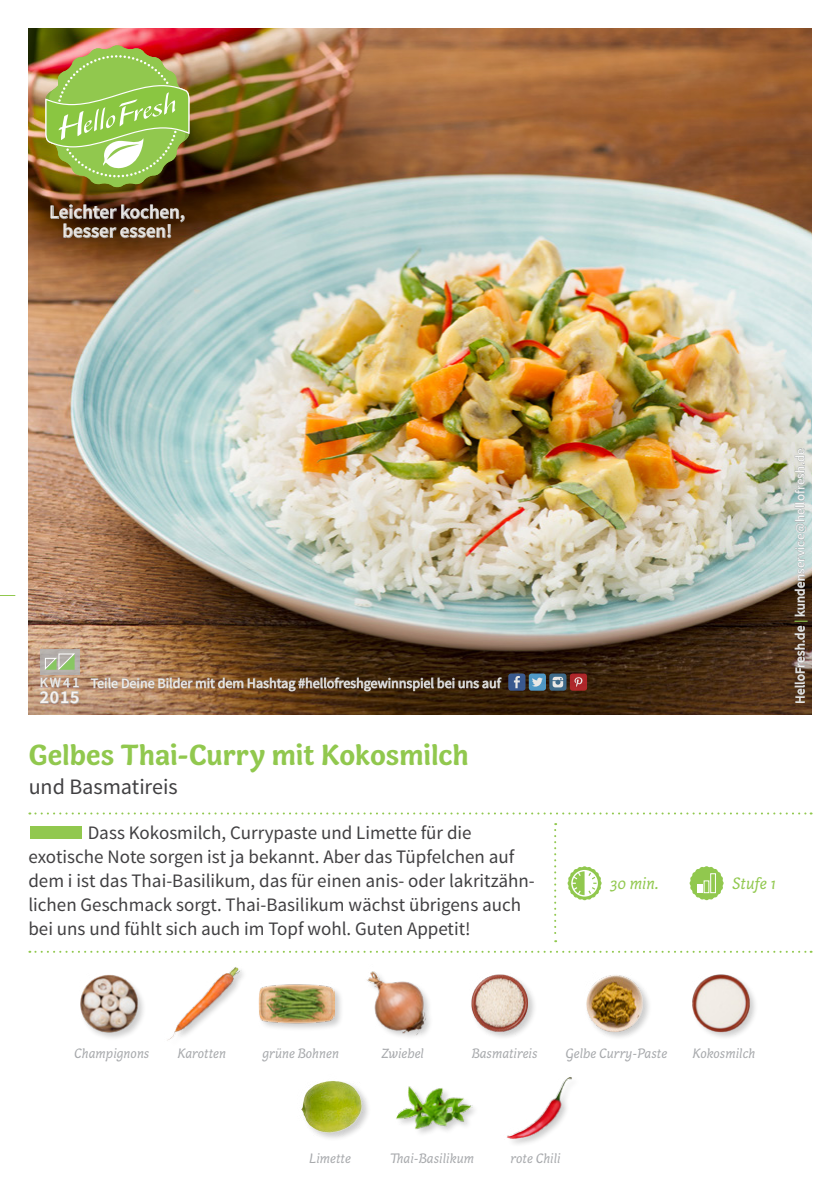
<style>
.page{position:relative;width:840px;height:1191px;background:#fff}
.page>*{position:absolute;margin:0;border:0;box-sizing:border-box;transform-origin:0 0}
.FRONT_Recipe_Title{font:700 30px "Capucine Basic";letter-spacing:-.005em;color:#91c84e}
.FRONT_Recipe_Subtitl{font:22px "Source Sans Pro";color:#414042}
.FRONT___BACK_Running{font:19px/24px "Source Sans Pro";color:#414042}
.t1{font:600 19px/19px "Source Sans Pro";color:#fff;text-align:center}
.t2{font:600 18px "Source Sans Pro";color:#fff}
.FRONT_Icons{font:italic 17px "Capucine Basic";color:#91c84e}
.FRONT_ingredients{font:italic 14px "Capucine Basic";color:#a7a9ac}
.t3{font:14px "Source Sans Pro";color:#fff}
.t4{font:13px "Source Sans Pro";letter-spacing:.02em;color:#fff}
.s1{font-weight:700;color:#91c84e}
</style>
<div class="page">
<img style="left:28px;top:28px;width:783px;height:686px">
<div style="left:40px;top:649px;width:39px;height:25px;background:#b8b4ae"></div>
<svg style="left:29px;top:812px;width:782px;height:2px"></svg>
<svg style="left:554px;top:823px;width:2px;height:119px"></svg>
<svg style="left:29px;top:950px;width:782px;height:2px"></svg>
<svg style="left:39px;top:653px;width:41px;height:51px"></svg>
<svg style="left:50px;top:204px;width:135px;height:48px;background:#62422a"></svg>
<img style="left:90px;top:673px;width:412px;height:24px">
<div style="left:508px;top:673px;width:17px;height:17px;background:#3a598e;border-radius:3px"></div>
<svg style="left:513px;top:676px;width:6px;height:12px"></svg>
<svg style="left:549px;top:673px;width:17px;height:17px"></svg>
<svg style="left:552px;top:677px;width:11px;height:10px"></svg>
<svg style="left:528px;top:673px;width:17px;height:17px"></svg>
<svg style="left:531px;top:677px;width:11px;height:9px"></svg>
<div style="left:569px;top:673px;width:17px;height:17px;background:#ae272a;border-radius:3px"></div>
<svg style="left:574px;top:677px;width:8px;height:10px"></svg>
<svg style="left:0;top:595px;width:15px;height:1px"></svg>
<svg style="left:45px;top:45px;width:144px;height:143px;background:#9cb257"></svg>
<div style="left:30px;top:826px;width:52px;height:12px;background:#91c84e"></div>
<img style="left:506px;top:1077px;width:66px;height:67px">
<div style="left:300px;top:1079px;width:71px;height:62px;background:#000;opacity:.2"></div>
<img style="left:300px;top:1079px;width:65px;height:62px">
<img style="left:396px;top:1086px;width:76px;height:48px">
<img style="left:80px;top:974px;width:64px;height:64px">
<img style="left:167px;top:967px;width:74px;height:74px">
<div style="left:257px;top:983px;width:87px;height:49px;background:#000;opacity:.2"></div>
<img style="left:258px;top:983px;width:76px;height:49px">
<img style="left:367px;top:971px;width:63px;height:66px">
<img style="left:471px;top:974px;width:63px;height:63px">
<img style="left:586px;top:975px;width:63px;height:63px">
<img style="left:692px;top:974px;width:63px;height:64px">
<svg style="left:567px;top:866px;width:34px;height:34px"></svg>
<svg style="left:689px;top:866px;width:34px;height:34px"></svg>
<div style="left:710px;top:873px;width:5px;height:20px;border:1px solid #fff"></div>
<svg style="left:793px;top:625px;width:12px;height:78px"></svg>
<svg style="left:793px;top:447px;width:13px;height:170px;background:#a9afaa"></svg>
<p class="t1" style="left:50px;top:203px;width:137px">Leichter kochen, besser essen!</p>
<p class="t3" style="left:40px;top:674px;width:41px">KW41</p>
<p class="t2" style="left:40px;top:686px;width:41px">2015</p>
<p class="t3" style="left:91px;top:674px;width:411px">Teile Deine Bilder mit dem Hashtag #hellofreshgewinnspiel bei uns auf</p>
<p class="FRONT_Recipe_Title" style="left:29px;top:731px;width:441px">Gelbes Thai-Curry mit Kokosmilch</p>
<p class="FRONT_Recipe_Subtitl" style="left:29px;top:772px;width:150px">und Basmatireis</p>
<p class="FRONT___BACK_Running" style="left:28px;top:820px;width:507px;text-indent:59px">Dass Kokosmilch, Currypaste und Limette für die exotische Note sorgen ist ja bekannt. Aber das Tüpfelchen auf dem i ist das Thai-Basilikum, das für einen anis- oder lakritzähn&shy;lichen Geschmack sorgt. Thai-Basilikum wächst übrigens auch bei uns und fühlt sich auch im Topf wohl. Guten Appetit!</p>
<p class="t4" style="left:791px;top:703px;width:257px;rotate:-90deg">HelloFresh.de <span class="s1">|</span> kundenservice@hellofresh.de</p>
<p class="FRONT_Icons" style="left:609px;top:871px;width:50px">30 min.</p>
<p class="FRONT_Icons" style="left:731px;top:871px;width:45px">Stufe 1</p>
<p class="FRONT_ingredients" style="left:74px;top:1042px;width:77px">Champignons</p>
<p class="FRONT_ingredients" style="left:177px;top:1042px;width:50px">Karotten</p>
<p class="FRONT_ingredients" style="left:262px;top:1042px;width:78px">grüne Bohnen</p>
<p class="FRONT_ingredients" style="left:381px;top:1042px;width:44px">Zwiebel</p>
<p class="FRONT_ingredients" style="left:471px;top:1042px;width:67px">Basmatireis</p>
<p class="FRONT_ingredients" style="left:565px;top:1042px;width:103px">Gelbe Curry-Paste</p>
<p class="FRONT_ingredients" style="left:692px;top:1042px;width:64px">Kokosmilch</p>
<p class="FRONT_ingredients" style="left:309px;top:1148px;width:43px">Limette</p>
<p class="FRONT_ingredients" style="left:390px;top:1148px;width:85px">Thai-Basilikum</p>
<p class="FRONT_ingredients" style="left:510px;top:1148px;width:52px">rote Chili</p>
</div>
